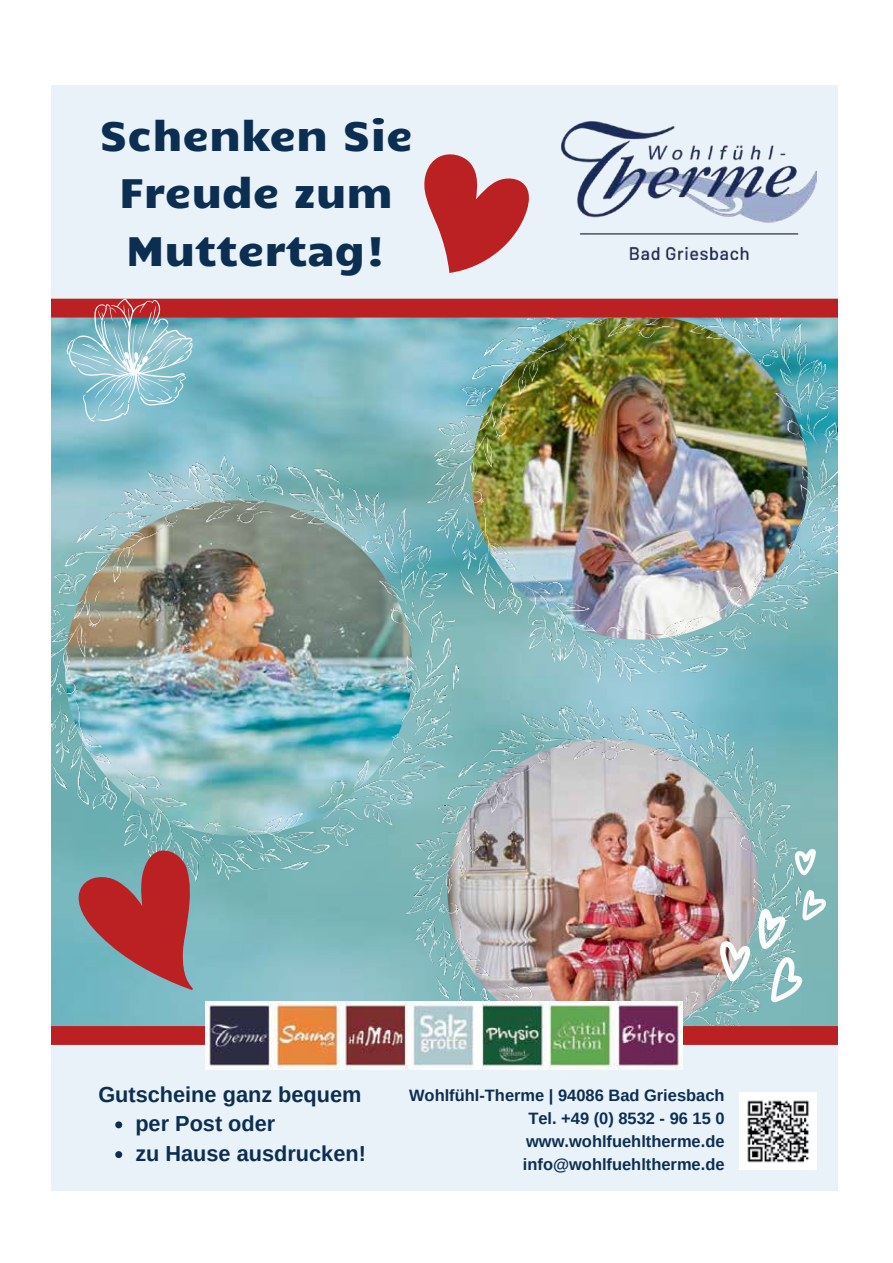
<style>
.page{position:relative;width:893px;height:1263px;background:#fff}
.page>*{position:absolute;margin:0;border:0;box-sizing:border-box;transform-origin:0 0}
.t1{font:41.7px/57.4px "Candal";color:#0c2e51;text-align:center}
.t2{font:700 21.75px/29.7px "Arimo";color:#0c2e51}
.t3{font:700 16.5px/22.8px "Arimo";color:#0c2e51;text-align:right}
</style>
<div class="page">
<img style="left:51px;top:318px;width:787px;height:708px">
<img style="left:427px;top:318px;width:411px;height:365px">
<img style="left:406px;top:700px;width:394px;height:326px">
<svg style="left:720px;top:849px;width:107px;height:154px;background:#9fbec0"></svg>
<div style="left:51px;top:1035px;width:787px;height:156px;background:#e9f2f8"></div>
<img style="left:739px;top:1092px;width:78px;height:77px">
<div style="left:51px;top:85px;width:787px;height:219px;background:#e9f2f8"></div>
<div style="left:51px;top:299px;width:787px;height:19px;background:#bb2022"></div>
<svg style="left:66px;top:298px;width:127px;height:124px"></svg>
<div style="left:51px;top:1026px;width:787px;height:19px;background:#bb2022"></div>
<img style="left:206px;top:1001px;width:477px;height:69px">
<img style="left:51px;top:456px;width:408px;height:424px">
<svg style="left:74px;top:846px;width:122px;height:144px;background:#99676c"></svg>
<svg style="left:424px;top:154px;width:105px;height:119px"></svg>
<img style="left:562px;top:121px;width:254px;height:138px">
<svg style="left:115px;top:1121px;width:7px;height:7px"></svg>
<svg style="left:115px;top:1151px;width:7px;height:7px"></svg>
<h1 class="t1" style="left:100px;top:109px;width:315px">Schenken Sie<br>Freude zum<br>Muttertag!</h1>
<h2 class="t2" style="left:98px;top:1079px;width:265px">Gutscheine ganz bequem</h2>
<p class="t3" style="left:409px;top:1084px;width:317px">Wohlfühl-Therme | 94086 Bad Griesbach<br>Tel. +49 (0) 8532 - 96 15 0 www.wohlfuehltherme.de info@wohlfuehltherme.de</p>
<h2 class="t2" style="left:135px;top:1109px;width:232px">per Post oder<br>zu Hause ausdrucken!</h2>
</div>
